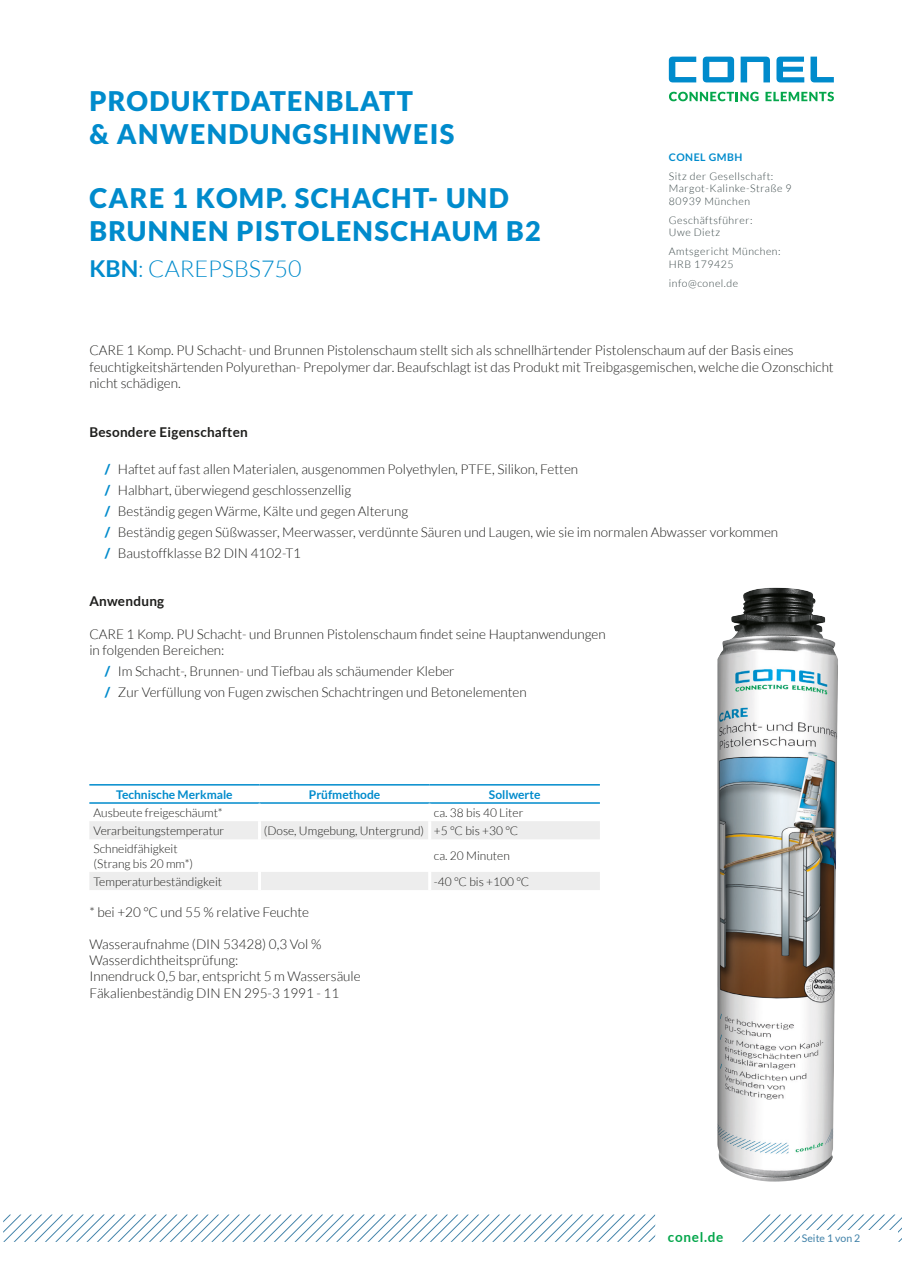
<style>
.page{position:relative;width:902px;height:1272px;background:#fff}
.page>*{position:absolute;margin:0;border:0;box-sizing:border-box;transform-origin:0 0}
.t1{font:900 27px/32.4px "Lato";letter-spacing:.05em;color:#008bcc}
.t2{font:300 23.25px "Lato";color:#008bcc}
.t3{font:300 13.5px/16.2px "Lato";color:#1d1d1b}
.t4{font:700 13.5px "Lato";letter-spacing:.02em;color:#1d1d1b}
.t5{font:700 13.5px "Lato";letter-spacing:.05em;color:#04a64b}
.t6{font:300 12px/14.4px "Lato";color:#1d1d1b}
.t7{font:700 12px "Lato";color:#008bcc}
.t8{font:300 10.5px/12.6px "Lato";letter-spacing:.05em;color:#374546}
.t9{font:10.5px "Lato";color:#4081a8}
.t10{font:700 10.5px "Lato";letter-spacing:.05em;color:#008bcc}
.s1{font-weight:700}
.s2{font-weight:900;color:#008bcc}
</style>
<div class="page">
<svg style="left:3px;top:1214px;width:898px;height:28px"></svg>
<svg style="left:776px;top:57px;width:28px;height:25px"></svg>
<svg style="left:810px;top:57px;width:23px;height:25px"></svg>
<svg style="left:668px;top:57px;width:28px;height:25px"></svg>
<svg style="left:740px;top:57px;width:29px;height:25px"></svg>
<svg style="left:702px;top:57px;width:32px;height:25px"></svg>
<svg style="left:669px;top:92px;width:89px;height:9px"></svg>
<svg style="left:765px;top:92px;width:68px;height:9px"></svg>
<div style="left:799px;top:1230px;width:98px;height:11px;background:#fff"></div>
<svg style="left:89px;top:803px;width:511px;height:87px"></svg>
<hr style="left:89px;top:784px;width:170px;height:1px;background:#008bcc">
<hr style="left:259px;top:784px;width:170px;height:1px;background:#008bcc">
<hr style="left:429px;top:784px;width:171px;height:1px;background:#008bcc">
<hr style="left:89px;top:802px;width:170px;height:1px;background:#008bcc">
<hr style="left:259px;top:802px;width:170px;height:1px;background:#008bcc">
<hr style="left:429px;top:802px;width:171px;height:1px;background:#008bcc">
<hr style="left:258px;top:803px;width:3px;height:18px;background:#fff">
<hr style="left:428px;top:803px;width:3px;height:18px;background:#fff">
<hr style="left:258px;top:821px;width:3px;height:18px;background:#fff">
<hr style="left:428px;top:821px;width:3px;height:18px;background:#fff">
<hr style="left:258px;top:839px;width:3px;height:32px;background:#fff">
<hr style="left:428px;top:839px;width:3px;height:32px;background:#fff">
<hr style="left:258px;top:871px;width:3px;height:19px;background:#fff">
<hr style="left:428px;top:871px;width:3px;height:19px;background:#fff">
<img style="left:717px;top:587px;width:121px;height:594px">
<h1 class="t1" style="left:89px;top:84px;width:366px">PRODUKTDATENBLATT<br>&amp; ANWENDUNGSHINWEIS</h1>
<h1 class="t1" style="left:89px;top:182px;width:453px">CARE 1 KOMP. SCHACHT- UND<br>BRUNNEN PISTOLENSCHAUM B2</h1>
<h2 class="t2" style="left:89px;top:256px;width:214px"><span class="s1">KBN</span>: CAREPSBS750</h2>
<p class="t10" style="left:668px;top:151px;width:75px">CONEL GMBH</p>
<p class="t8" style="left:668px;top:169px;width:124px">Sitz der Gesellschaft:<br>Margot-Kalinke-Straße 9<br>80939 München</p>
<p class="t8" style="left:668px;top:214px;width:85px">Geschäftsführer:<br>Uwe Dietz</p>
<p class="t8" style="left:668px;top:245px;width:113px">Amtsgericht München:<br>HRB 179425</p>
<p class="t8" style="left:668px;top:277px;width:71px">info@conel.de</p>
<p class="t3" style="left:89px;top:342px;width:745px">CARE 1 Komp. PU Schacht- und Brunnen Pistolenschaum stellt sich als schnellhärtender Pistolenschaum auf der Basis eines feuchtigkeitshärtenden Polyurethan- Prepolymer dar. Beaufschlagt ist das Produkt mit Treibgasgemischen, welche die Ozonschicht nicht schädigen.</p>
<p class="t4" style="left:89px;top:424px;width:160px">Besondere Eigenschaften</p>
<p class="t3" style="left:105px;top:458px;width:674px;line-height:21px"><span class="s2">/</span> Haftet auf fast allen Materialen, ausgenommen Polyethylen, PTFE, Silikon, Fetten<br><span class="s2">/</span> Halbhart, überwiegend geschlossenzellig<br><span class="s2">/</span> Beständig gegen Wärme, Kälte und gegen Alterung<br><span class="s2">/</span> Beständig gegen Süßwasser, Meerwasser, verdünnte Säuren und Laugen, wie sie im normalen Abwasser vorkommen <span class="s2">/</span> Baustoffklasse B2 DIN 4102-T1</p>
<p class="t4" style="left:89px;top:593px;width:76px">Anwendung</p>
<p class="t3" style="left:89px;top:626px;width:518px">CARE 1 Komp. PU Schacht- und Brunnen Pistolenschaum findet seine Hauptanwendungen in folgenden Bereichen:</p>
<p class="t3" style="left:105px;top:660px;width:423px;line-height:21px"><span class="s2">/</span> Im Schacht-, Brunnen- und Tiefbau als schäumender Kleber<br><span class="s2">/</span> Zur Verfüllung von Fugen zwischen Schachtringen und Betonelementen</p>
<p class="t7" style="left:116px;top:787px;width:118px">Technische Merkmale</p>
<p class="t7" style="left:309px;top:787px;width:73px">Prüfmethode</p>
<p class="t7" style="left:489px;top:787px;width:53px">Sollwerte</p>
<p class="t6" style="left:94px;top:805px;width:131px">Ausbeute freigeschäumt*</p>
<p class="t6" style="left:434px;top:805px;width:91px">ca. 38 bis 40 Liter</p>
<p class="t6" style="left:94px;top:823px;width:132px">Verarbeitungstemperatur</p>
<p class="t6" style="left:264px;top:823px;width:256px">(Dose, Umgebung, Untergrund) +5 °C bis +30 °C</p>
<p class="t6" style="left:94px;top:841px;width:101px">Schneidfähigkeit (Strang bis 20 mm*)</p>
<p class="t6" style="left:434px;top:849px;width:77px">ca. 20 Minuten</p>
<p class="t6" style="left:94px;top:874px;width:130px">Temperaturbeständigkeit</p>
<p class="t6" style="left:434px;top:874px;width:97px">-40 °C bis +100 °C</p>
<p class="t3" style="left:89px;top:903px;width:221px">* bei +20 °C und 55 % relative Feuchte</p>
<p class="t3" style="left:89px;top:936px;width:273px">Wasseraufnahme (DIN 53428) 0,3 Vol % Wasserdichtheitsprüfung:<br>Innendruck 0,5 bar, entspricht 5 m Wassersäule Fäkalienbeständig DIN EN 295-3 1991 - 11</p>
<p class="t5" style="left:668px;top:1229px;width:57px">conel.de</p>
<p class="t9" style="left:801px;top:1232px;width:60px">Seite 1 von 2</p>
</div>
